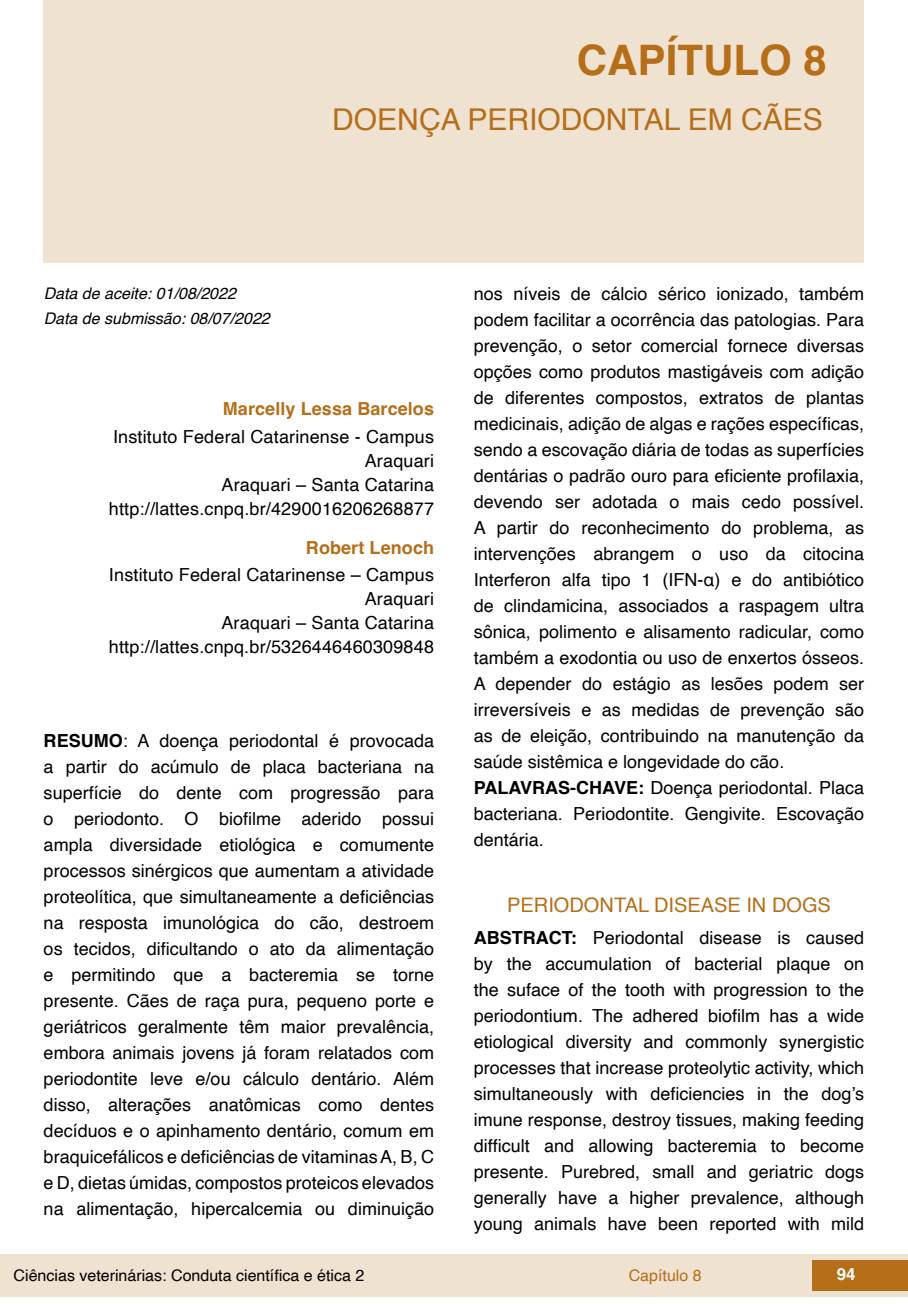
<style>
.page{position:relative;width:908px;height:1304px;background:#fff}
.page>*{position:absolute;margin:0;border:0;box-sizing:border-box;transform-origin:0 0}
.t1{font:700 42px "Helvetica";color:#b66e19}
.t2{font:30px "Helvetica";color:#b66e19}
.t3{font:20px "Helvetica";color:#b66e19}
.t4{font:18px/26px "Helvetica";color:#000;text-align:right}
.t5{font:700 18px "Helvetica";letter-spacing:.005em;color:#b66e19}
.t6{font:700 16.8px "Helvetica";color:#fff}
.t7{font:italic 16px "Helvetica";color:#000}
.t8{font:16px "Helvetica";color:#000}
.t9{font:16px "Helvetica";color:#b66e19}
.s1{font-weight:700}
</style>
<div class="page">
<div style="left:0;top:1254px;width:906px;height:43px;background:#f0e2d1"></div>
<div style="left:812px;top:1261px;width:95px;height:30px;background:#b66e19"></div>
<div style="left:44px;top:0;width:819px;height:263px;background:#f0e2d1"></div>
<h1 class="t1" style="left:576px;top:35px;width:251px">CAPÍTULO 8</h1>
<h2 class="t2" style="left:332px;top:96px;width:492px">DOENÇA PERIODONTAL EM CÃES</h2>
<p class="t7" style="left:44px;top:280px;width:194px">Data de aceite: 01/08/2022</p>
<p class="t7" style="left:44px;top:306px;width:227px">Data de submissão: 08/07/2022</p>
<p class="t5" style="left:223px;top:398px;width:213px">Marcelly Lessa Barcelos</p>
<p class="t4" style="left:109px;top:425px;width:326px;line-height:24px">Instituto Federal Catarinense - Campus<br>Araquari<br>Araquari – Santa Catarina http://lattes.cnpq.br/4290016206268877</p>
<p class="t5" style="left:306px;top:537px;width:130px">Robert Lenoch</p>
<p class="t4" style="left:109px;top:564px;width:326px;line-height:24px">Instituto Federal Catarinense – Campus<br>Araquari<br>Araquari – Santa Catarina http://lattes.cnpq.br/5326446460309848</p>
<p class="t4" style="left:44px;top:729px;width:392px;text-align:justify"><span class="s1">RESUMO</span>: A doença periodontal é provocada a partir do acúmulo de placa bacteriana na superfície do dente com progressão para o periodonto. O biofilme aderido possui ampla diversidade etiológica e comumente processos sinérgicos que aumentam a atividade proteolítica, que simultaneamente a deficiências na resposta imunológica do cão, destroem os tecidos, dificultando o ato da alimentação e permitindo que a bacteremia se torne presente. Cães de raça pura, pequeno porte e geriátricos geralmente têm maior prevalência, embora animais jovens já foram relatados com periodontite leve e/ou cálculo dentário. Além disso, alterações anatômicas como dentes decíduos e o apinhamento dentário, comum em braquicefálicos e deficiências de vitaminas A, B, C e D, dietas úmidas, compostos proteicos elevados na alimentação, hipercalcemia ou diminuição</p>
<p class="t4" style="left:473px;top:281px;width:392px;text-align:left">nos níveis de cálcio sérico ionizado, também podem facilitar a ocorrência das patologias. Para prevenção, o setor comercial fornece diversas opções como produtos mastigáveis com adição de diferentes compostos, extratos de plantas medicinais, adição de algas e rações específicas, sendo a escovação diária de todas as superfícies dentárias o padrão ouro para eficiente profilaxia, devendo ser adotada o mais cedo possível.<br>A partir do reconhecimento do problema, as intervenções abrangem o uso da citocina Interferon alfa tipo 1 (IFN-α) e do antibiótico de clindamicina, associados a raspagem ultra sônica, polimento e alisamento radicular, como também a exodontia ou uso de enxertos ósseos.<br>A depender do estágio as lesões podem ser irreversíveis e as medidas de prevenção são as de eleição, contribuindo na manutenção da saúde sistêmica e longevidade do cão.<br><span class="s1">PALAVRAS-CHAVE:</span> Doença periodontal. Placa bacteriana. Periodontite. Gengivite. Escovação dentária.</p>
<p class="t3" style="left:507px;top:890px;width:325px">PERIODONTAL DISEASE IN DOGS</p>
<p class="t4" style="left:473px;top:925px;width:392px;text-align:justify"><span class="s1">ABSTRACT:</span> Periodontal disease is caused by the accumulation of bacterial plaque on the suface of the tooth with progression to the periodontium. The adhered biofilm has a wide etiological diversity and commonly synergistic processes that increase proteolytic activity, which simultaneously with deficiencies in the dog’s imune response, destroy tissues, making feeding difficult and allowing bacteremia to become presente. Purebred, small and geriatric dogs generally have a higher prevalence, although young animals have been reported with mild</p>
<p class="t8" style="left:14px;top:1263px;width:352px">Ciências veterinárias: Conduta científica e ética 2</p>
<p class="t9" style="left:628px;top:1263px;width:74px">Capítulo 8</p>
<p class="t6" style="left:836px;top:1264px;width:20px">94</p>
</div>
